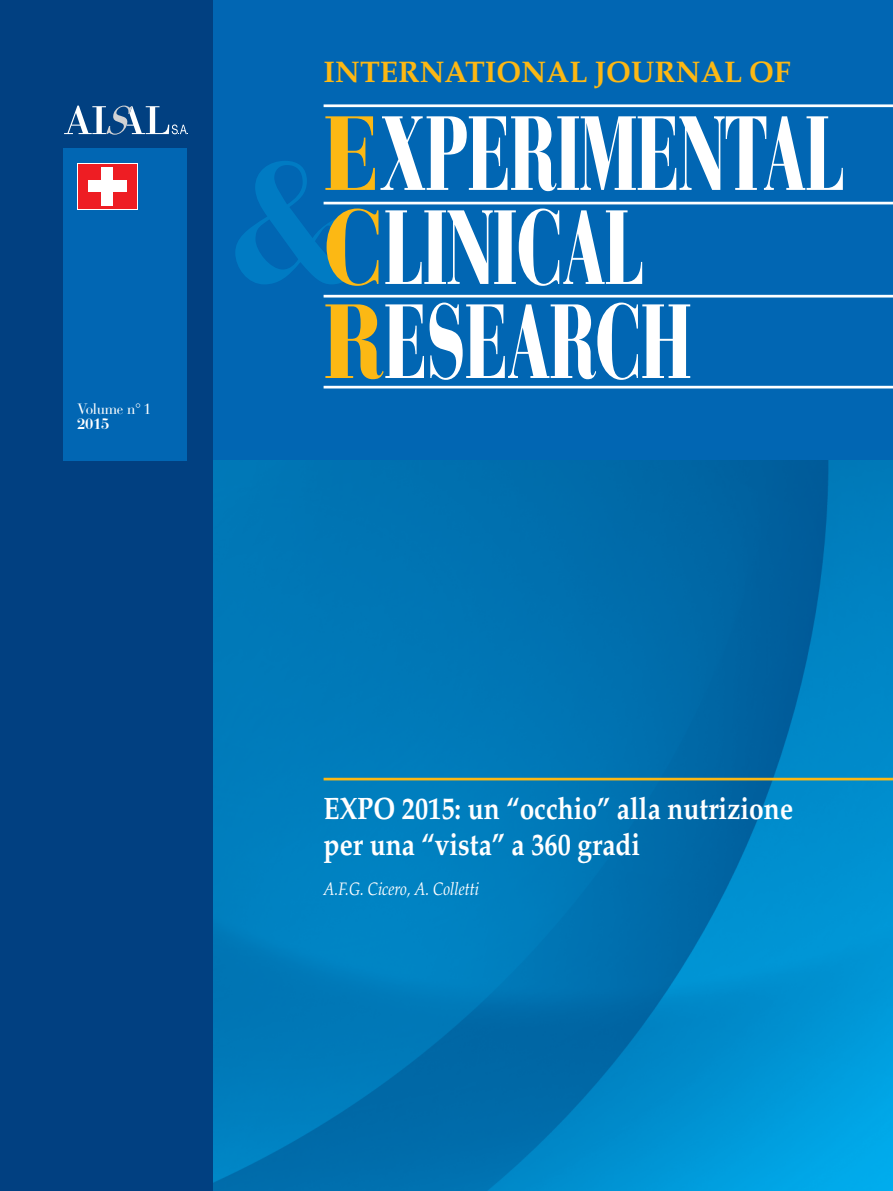
<style>
.page{position:relative;width:893px;height:1191px;background:#fff}
.page>*{position:absolute;margin:0;border:0;box-sizing:border-box;transform-origin:0 0}
.t1{font:900 104.4px/94.1px "Bauer Bodoni Std";letter-spacing:-.02em;color:#fff;scale:.62 1}
.t2{font:700 31.05px/36.2px "Palatino LT Std";color:#fff;scale:.85 1}
.t3{font:700 29.85px "Palatino LT Std";color:#fcb814}
.t4{font:italic 18px "Palatino LT Std";color:#fff;scale:.85 1}
.t5{font:14.85px "Bauer Bodoni Std";letter-spacing:-.02em;color:#fff}
.t6{font:700 14.85px "Bauer Bodoni Std";color:#fff}
.s1{color:#fcb814}
</style>
<div class="page">
<img style="left:213px;top:459px;width:680px;height:732px">
<div style="left:0;top:0;width:893px;height:459px;background:#0166b3"></div>
<div style="left:0;top:0;width:213px;height:1191px;background:#014081"></div>
<svg style="left:235px;top:161px;width:113px;height:123px"></svg>
<hr style="left:324px;top:202px;width:569px;height:2px;background:#fff">
<hr style="left:324px;top:104px;width:569px;height:3px;background:#fff">
<hr style="left:324px;top:295px;width:569px;height:2px;background:#fff">
<hr style="left:324px;top:386px;width:569px;height:2px;background:#fff">
<hr style="left:324px;top:777px;width:569px;height:3px;background:#fcb814">
<svg style="left:64px;top:106px;width:124px;height:29px"></svg>
<div style="left:63px;top:148px;width:124px;height:312px;background:#0166b3"></div>
<svg style="left:77px;top:163px;width:61px;height:46px"></svg>
<div style="left:78px;top:164px;width:59px;height:44px;background:#ee1d23"></div>
<div style="left:88px;top:180px;width:39px;height:12px;background:#fff"></div>
<div style="left:102px;top:167px;width:11px;height:38px;background:#fff"></div>
<p class="t5" style="left:77px;top:404px;width:76px">Volume n° 1</p>
<p class="t6" style="left:77px;top:419px;width:34px">2015</p>
<p class="t3" style="left:324px;top:61px;width:468px">INTERNATIONAL JOURNAL OF</p>
<h1 class="t1" style="left:324px;top:118px;width:842px"><span class="s1">E</span>XPERIMENTAL<br><span class="s1">C</span>LINICAL<br><span class="s1">R</span>ESEARCH</h1>
<p class="t2" style="left:324px;top:793px;width:554px">EXPO 2015: un “occhio” alla nutrizione per una “vista” a 360 gradi</p>
<p class="t4" style="left:324px;top:882px;width:185px">A.F.G. Cicero, A. Colletti</p>
</div>
